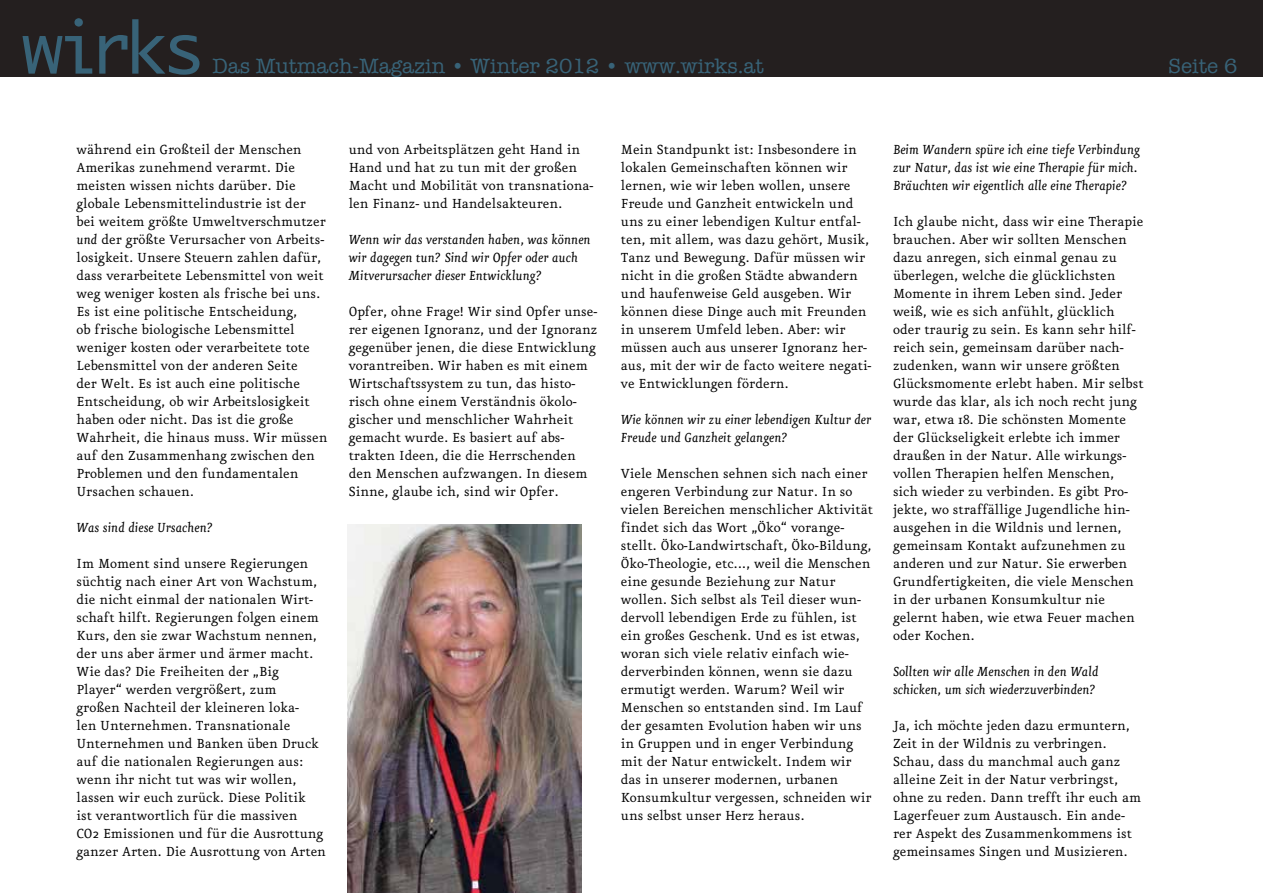
<style>
.page{position:relative;width:1263px;height:893px;background:#fff}
.page>*{position:absolute;margin:0;border:0;box-sizing:border-box;transform-origin:0 0}
.t1{font:21px "American Typewriter";color:#386378}
.t2{font:15.75px/18px "Eureka";color:#000}
.t3{font:italic 15.75px/18px "Eureka";color:#000}
.s1{font-style:italic}
</style>
<div class="page">
<div style="left:0;top:0;width:1263px;height:77px;background:#241f1f"></div>
<svg style="left:22px;top:18px;width:177px;height:57px"></svg>
<img style="left:347px;top:524px;width:234px;height:369px">
<h1 class="t1" style="left:213px;top:50px;width:553px">Das Mutmach-Magazin • Winter 2012 • www.wirks.at</h1>
<h1 class="t1" style="left:1168px;top:50px;width:71px">Seite 6</h1>
<p class="t2" style="left:77px;top:141px;width:252px">während ein Großteil der Menschen Amerikas zunehmend verarmt. Die meisten wissen nichts darüber. Die globale Lebensmittelindustrie ist der bei weitem größte Umweltverschmutzer <span class="s1">und</span> der größte Verursacher von Arbeits&shy;losigkeit. Unsere Steuern zahlen dafür, dass verarbeitete Lebensmittel von weit weg weniger kosten als frische bei uns.<br>Es ist eine politische Entscheidung,<br>ob frische biologische Lebensmittel weniger kosten oder verarbeitete tote Lebensmittel von der anderen Seite<br>der Welt. Es ist auch eine politische Entscheidung, ob wir Arbeitslosigkeit haben oder nicht. Das ist die große Wahrheit, die hinaus muss. Wir müssen auf den Zusammenhang zwischen den Problemen und den fundamentalen Ursachen schauen.</p>
<p class="t3" style="left:77px;top:519px;width:138px">Was sind diese Ursachen?</p>
<p class="t2" style="left:77px;top:555px;width:251px">Im Moment sind unsere Regierungen süchtig nach einer Art von Wachstum, die nicht einmal der nationalen Wirt&shy;schaft hilft. Regierungen folgen einem Kurs, den sie zwar Wachstum nennen, der uns aber ärmer und ärmer macht.<br>Wie das? Die Freiheiten der „Big Player“ werden vergrößert, zum<br>großen Nachteil der kleineren loka-<br>len Unternehmen. Transnationale Unternehmen und Banken üben Druck auf die nationalen Regierungen aus: wenn ihr nicht tut was wir wollen, lassen wir euch zurück. Diese Politik<br>ist verantwortlich für die massiven<br>CO2 Emissionen und für die Ausrottung ganzer Arten. Die Ausrottung von Arten</p>
<p class="t2" style="left:349px;top:142px;width:246px">und von Arbeitsplätzen geht Hand in Hand und hat zu tun mit der großen Macht und Mobilität von transnationa&shy;len Finanz- und Handelsakteuren.</p>
<p class="t3" style="left:349px;top:232px;width:244px">Wenn wir das verstanden haben, was können wir dagegen tun? Sind wir Opfer oder auch<br>Mitverursacher dieser Entwicklung?</p>
<p class="t2" style="left:349px;top:304px;width:250px">Opfer, ohne Frage! Wir sind Opfer unse&shy;rer eigenen Ignoranz, und der Ignoranz gegenüber jenen, die diese Entwicklung vorantreiben. Wir haben es mit einem Wirtschaftssystem zu tun, das histo&shy;risch ohne einem Verständnis ökolo&shy;gischer und menschlicher Wahrheit gemacht wurde. Es basiert auf abs&shy;trakten Ideen, die die Herrschenden den Menschen aufzwangen. In diesem Sinne, glaube ich, sind wir Opfer.</p>
<p class="t2" style="left:621px;top:141px;width:252px">Mein Standpunkt ist: Insbesondere in lokalen Gemeinschaften können wir lernen, wie wir leben wollen, unsere Freude und Ganzheit entwickeln und uns zu einer lebendigen Kultur entfal&shy;ten, mit allem, was dazu gehört, Musik, Tanz und Bewegung. Dafür müssen wir nicht in die großen Städte abwandern und haufenweise Geld ausgeben. Wir können diese Dinge auch mit Freunden in unserem Umfeld leben. Aber: wir müssen auch aus unserer Ignoranz her&shy;aus, mit der wir de facto weitere negati&shy;ve Entwicklungen fördern.</p>
<p class="t3" style="left:621px;top:411px;width:252px">Wie können wir zu einer lebendigen Kultur der<br>Freude und Ganzheit gelangen?</p>
<p class="t2" style="left:621px;top:465px;width:254px">Viele Menschen sehnen sich nach einer engeren Verbindung zur Natur. In so vielen Bereichen menschlicher Aktivität findet sich das Wort „Öko“ vorange&shy;stellt. Öko-Landwirtschaft, Öko-Bildung, Öko-Theologie, etc..., weil die Menschen eine gesunde Beziehung zur Natur wollen. Sich selbst als Teil dieser wun&shy;dervoll lebendigen Erde zu fühlen, ist ein großes Geschenk. Und es ist etwas, woran sich viele relativ einfach wie&shy;derverbinden können, wenn sie dazu ermutigt werden. Warum? Weil wir Menschen so entstanden sind. Im Lauf der gesamten Evolution haben wir uns in Gruppen und in enger Verbindung mit der Natur entwickelt. Indem wir das in unserer modernen, urbanen Konsumkultur vergessen, schneiden wir uns selbst unser Herz heraus.</p>
<p class="t3" style="left:893px;top:141px;width:248px">Beim Wandern spüre ich eine tiefe Verbindung zur Natur, das ist wie eine Therapie für mich.<br>Bräuchten wir eigentlich alle eine Therapie?</p>
<p class="t2" style="left:893px;top:213px;width:252px">Ich glaube nicht, dass wir eine Therapie brauchen. Aber wir sollten Menschen dazu anregen, sich einmal genau zu überlegen, welche die glücklichsten Momente in ihrem Leben sind. Jeder weiß, wie es sich anfühlt, glücklich oder traurig zu sein. Es kann sehr hilf&shy;reich sein, gemeinsam darüber nach&shy;zudenken, wann wir unsere größten Glücksmomente erlebt haben. Mir selbst wurde das klar, als ich noch recht jung war, etwa 18. Die schönsten Momente der Glückseligkeit erlebte ich immer draußen in der Natur. Alle wirkungs&shy;vollen Therapien helfen Menschen,<br>sich wieder zu verbinden. Es gibt Pro&shy;jekte, wo straffällige Jugendliche hin&shy;ausgehen in die Wildnis und lernen, gemeinsam Kontakt aufzunehmen zu anderen und zur Natur. Sie erwerben Grundfertigkeiten, die viele Menschen in der urbanen Konsumkultur nie gelernt haben, wie etwa Feuer machen oder Kochen.</p>
<p class="t3" style="left:893px;top:664px;width:207px">Sollten wir alle Menschen in den Wald schicken, um sich wiederzuverbinden?</p>
<p class="t2" style="left:893px;top:718px;width:250px">Ja, ich möchte jeden dazu ermuntern, Zeit in der Wildnis zu verbringen.<br>Schau, dass du manchmal auch ganz alleine Zeit in der Natur verbringst, ohne zu reden. Dann trefft ihr euch am Lagerfeuer zum Austausch. Ein ande&shy;rer Aspekt des Zusammenkommens ist gemeinsames Singen und Musizieren.</p>
</div>
